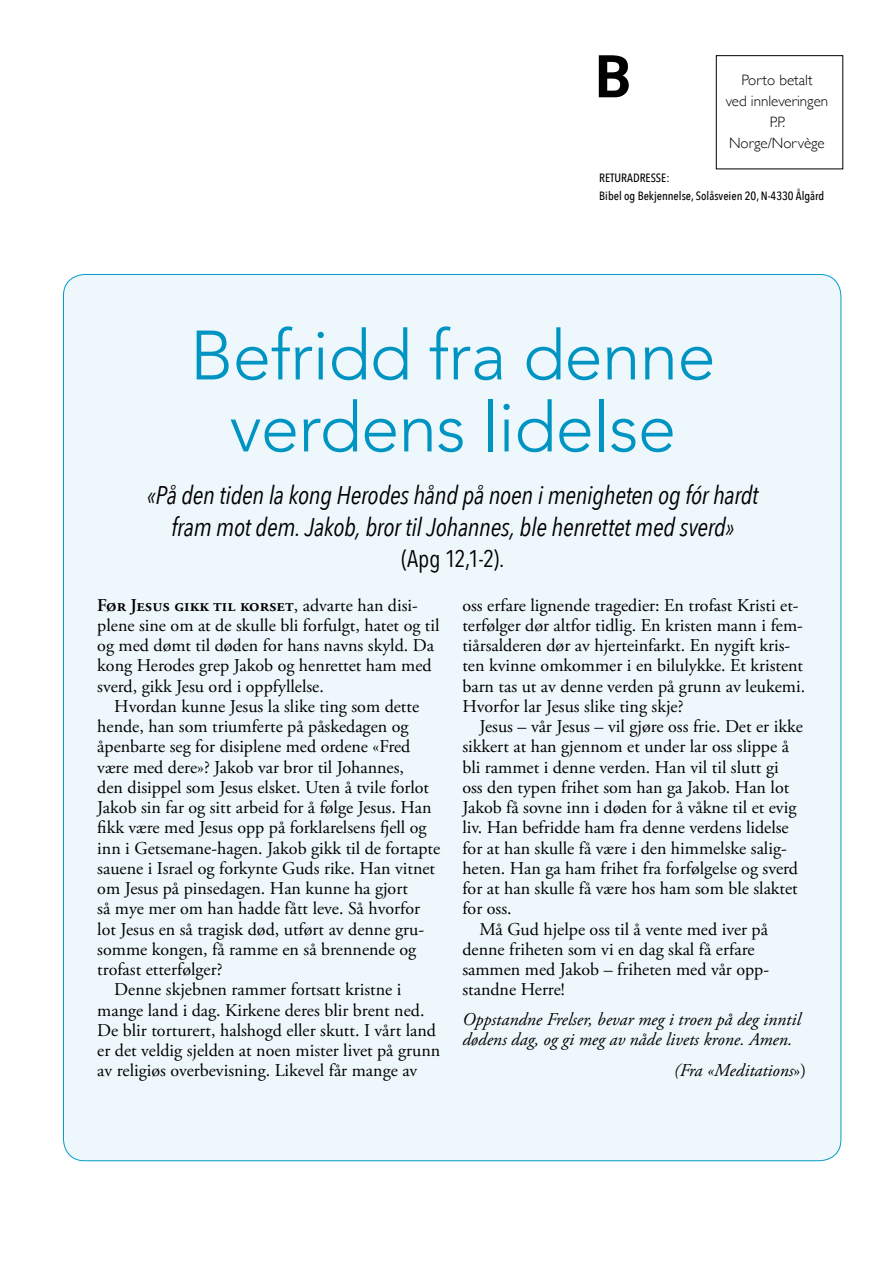
<style>
.page{position:relative;width:893px;height:1263px;background:#fff}
.page>*{position:absolute;margin:0;border:0;box-sizing:border-box;transform-origin:0 0}
.t1{font:300 69px/72px "Avenir";letter-spacing:-.01em;color:#0094c3;text-align:center}
.t2{font:700 54px "News Gothic Std";color:#000}
.t3{font:italic 25.5px/31.5px "Avenir Next Condensed";letter-spacing:-.01em;color:#000;text-align:center}
.t4{font:24px "Avenir Next Condensed";color:#000}
.t5{font:18px/20.2px "Adobe Garamond Pro";color:#000}
.t6{font:italic 18px/20.2px "Adobe Garamond Pro";color:#000}
.t7{font:300 15px/21px "Gill Sans";color:#000;text-align:center}
.t8{font:500 12px/18px "Avenir Next Condensed";color:#000}
.s1{font-weight:600}
.s2{font-style:normal}
</style>
<div class="page">
<div style="left:63px;top:274px;width:778px;height:887px;background:#eef7fb;border-radius:21px"></div>
<div style="left:716px;top:55px;width:127px;height:114px;border:1px solid #000"></div>
<h2 class="t2" style="left:596px;top:41px;width:36px">B</h2>
<p class="t7" style="left:726px;top:68px;width:104px">Porto betalt<br>ved innleveringen<br>P. P.<br>Norge/Norvège</p>
<p class="t8" style="left:599px;top:168px;width:226px">RETURADRESSE:<br>Bibel og Bekjennelse, Solåsveien 20, N-4330 Ålgård</p>
<h1 class="t1" style="left:190px;top:320px;width:527px">Befridd fra denne verdens lidelse</h1>
<h3 class="t3" style="left:147px;top:479px;width:613px">«På den tiden la kong Herodes hånd på noen i menigheten og fór hardt fram mot dem. Jakob, bror til Johannes, ble henrettet med sverd»</h3>
<h3 class="t4" style="left:401px;top:538px;width:104px">(Apg 12,1-2).</h3>
<p class="t5" style="left:97px;top:595px;width:344px"><span class="s1">Før Jesus gikk til korset</span>, advarte han disi&shy;plene sine om at de skulle bli forfulgt, hatet og til og med dømt til døden for hans navns skyld. Da kong Herodes grep Jakob og henrettet ham med sverd, gikk Jesu ord i oppfyllelse.</p>
<p class="t5" style="left:114px;top:697px;width:306px">Hvordan kunne Jesus la slike ting som dette</p>
<p class="t5" style="left:97px;top:717px;width:313px">hende, han som triumferte på påskedagen og</p>
<p class="t5" style="left:97px;top:737px;width:315px">åpenbarte seg for disiplene med ordene «Fred</p>
<p class="t5" style="left:97px;top:757px;width:308px">være med dere»? Jakob var bror til Johannes,</p>
<p class="t5" style="left:97px;top:778px;width:333px">den disippel som Jesus elsket. Uten å tvile forlot</p>
<p class="t5" style="left:97px;top:798px;width:336px">Jakob sin far og sitt arbeid for å følge Jesus. Han</p>
<p class="t5" style="left:97px;top:818px;width:331px">fikk være med Jesus opp på forklarelsens fjell og</p>
<p class="t5" style="left:97px;top:838px;width:344px">inn i Getsemane-hagen. Jakob gikk til de fortapte</p>
<p class="t5" style="left:97px;top:859px;width:339px">sauene i Israel og forkynte Guds rike. Han vitnet</p>
<p class="t5" style="left:97px;top:879px;width:312px">om Jesus på pinsedagen. Han kunne ha gjort</p>
<p class="t5" style="left:97px;top:899px;width:324px">så mye mer om han hadde fått leve. Så hvorfor</p>
<p class="t5" style="left:97px;top:919px;width:328px">lot Jesus en så tragisk død, utført av denne gru-</p>
<p class="t5" style="left:97px;top:940px;width:320px">somme kongen, få ramme en så brennende og</p>
<p class="t5" style="left:97px;top:960px;width:127px">trofast etterfølger?</p>
<p class="t5" style="left:114px;top:980px;width:289px">Denne skjebnen rammer fortsatt kristne i</p>
<p class="t5" style="left:97px;top:1000px;width:329px">mange land i dag. Kirkene deres blir brent ned.</p>
<p class="t5" style="left:97px;top:1021px;width:340px">De blir torturert, halshogd eller skutt. I vårt land</p>
<p class="t5" style="left:97px;top:1041px;width:345px">er det veldig sjelden at noen mister livet på grunn</p>
<p class="t5" style="left:97px;top:1061px;width:322px">av religiøs overbevisning. Likevel får mange av</p>
<p class="t5" style="left:462px;top:595px;width:344px">oss erfare lignende tragedier: En trofast Kristi et&shy;terfølger dør altfor tidlig. En kristen mann i fem&shy;tiårsalderen dør av hjerteinfarkt. En nygift kris&shy;ten kvinne omkommer i en bilulykke. Et kristent barn tas ut av denne verden på grunn av leukemi.<br>Hvorfor lar Jesus slike ting skje?</p>
<p class="t5" style="left:479px;top:717px;width:325px">Jesus – vår Jesus – vil gjøre oss frie. Det er ikke</p>
<p class="t5" style="left:462px;top:737px;width:328px">sikkert at han gjennom et under lar oss slippe å</p>
<p class="t5" style="left:462px;top:757px;width:318px">bli rammet i denne verden. Han vil til slutt gi</p>
<p class="t5" style="left:462px;top:778px;width:328px">oss den typen frihet som han ga Jakob. Han lot</p>
<p class="t5" style="left:462px;top:798px;width:336px">Jakob få sovne inn i døden for å våkne til et evig</p>
<p class="t5" style="left:462px;top:818px;width:328px">liv. Han befridde ham fra denne verdens lidelse</p>
<p class="t5" style="left:462px;top:838px;width:326px">for at han skulle få være i den himmelske salig-</p>
<p class="t5" style="left:462px;top:859px;width:337px">heten. Han ga ham frihet fra forfølgelse og sverd</p>
<p class="t5" style="left:462px;top:879px;width:337px">for at han skulle få være hos ham som ble slaktet</p>
<p class="t5" style="left:462px;top:899px;width:51px">for oss.</p>
<p class="t5" style="left:479px;top:919px;width:290px">Må Gud hjelpe oss til å vente med iver på</p>
<p class="t5" style="left:462px;top:940px;width:294px">denne friheten som vi en dag skal få erfare</p>
<p class="t5" style="left:462px;top:960px;width:308px">sammen med Jakob – friheten med vår opp-</p>
<p class="t5" style="left:462px;top:980px;width:104px">standne Herre!</p>
<p class="t6" style="left:462px;top:1009px;width:340px">Oppstandne Frelser, bevar meg i troen på deg inntil dødens dag, og gi meg av nåde livets krone. Amen.</p>
<p class="t6" style="left:674px;top:1060px;width:134px">(Fra «Meditations<span class="s2">»)</span></p>
</div>
